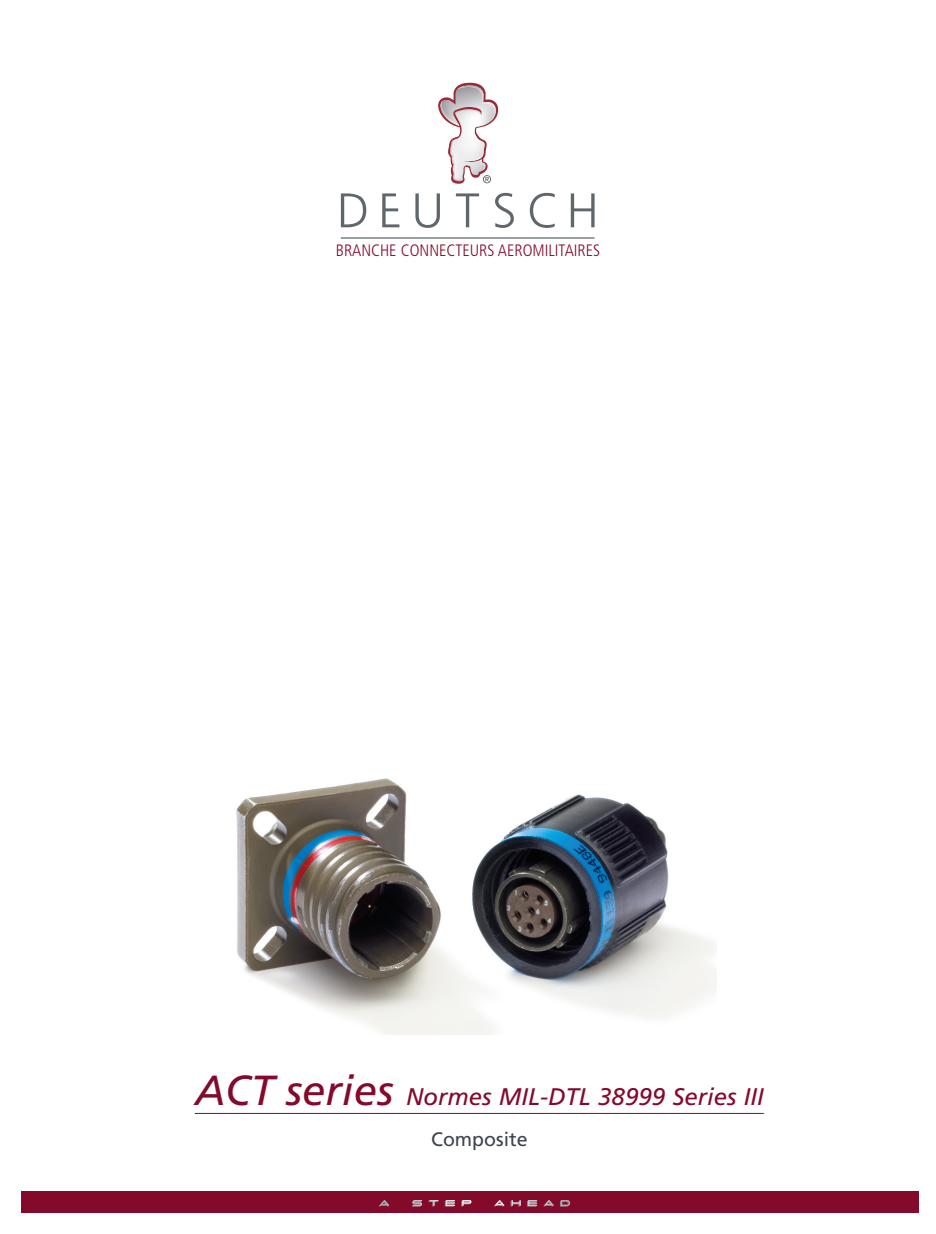
<style>
.page{position:relative;width:936px;height:1234px;background:#fff}
.page>*{position:absolute;margin:0;border:0;box-sizing:border-box;transform-origin:0 0}
.t1{font:italic 24px "Frutiger";color:#840a2b}
.t2{font:19.5px "Frutiger";color:#3e444f}
.t3{font:300 condensed 16.5px "Frutiger";color:#840a2b}
.s1{font-size:42px}
</style>
<div class="page">
<svg style="left:341px;top:193px;width:25px;height:34px"></svg>
<svg style="left:382px;top:193px;width:17px;height:34px"></svg>
<svg style="left:415px;top:193px;width:25px;height:35px"></svg>
<svg style="left:456px;top:193px;width:23px;height:34px"></svg>
<svg style="left:495px;top:193px;width:19px;height:35px"></svg>
<svg style="left:530px;top:193px;width:24px;height:35px"></svg>
<svg style="left:570px;top:193px;width:24px;height:34px"></svg>
<hr style="left:341px;top:237px;width:253px;height:1px;background:#60676a">
<svg style="left:438px;top:83px;width:60px;height:101px"></svg>
<img style="left:236px;top:778px;width:480px;height:255px">
<hr style="left:195px;top:1112px;width:568px;height:1px;background:#840a2b">
<div style="left:21px;top:1191px;width:897px;height:21px;background:#840a2b"></div>
<svg style="left:379px;top:1200px;width:191px;height:6px"></svg>
<p class="t3" style="left:336px;top:244px;width:266px">BRANCHE CONNECTEURS AEROMILITAIRES</p>
<p class="t1" style="left:195px;top:1086px;width:570px"><span class="s1">ACT series</span> Normes MIL-DTL 38999 Series III</p>
<p class="t2" style="left:431px;top:1130px;width:98px">Composite</p>
</div>
